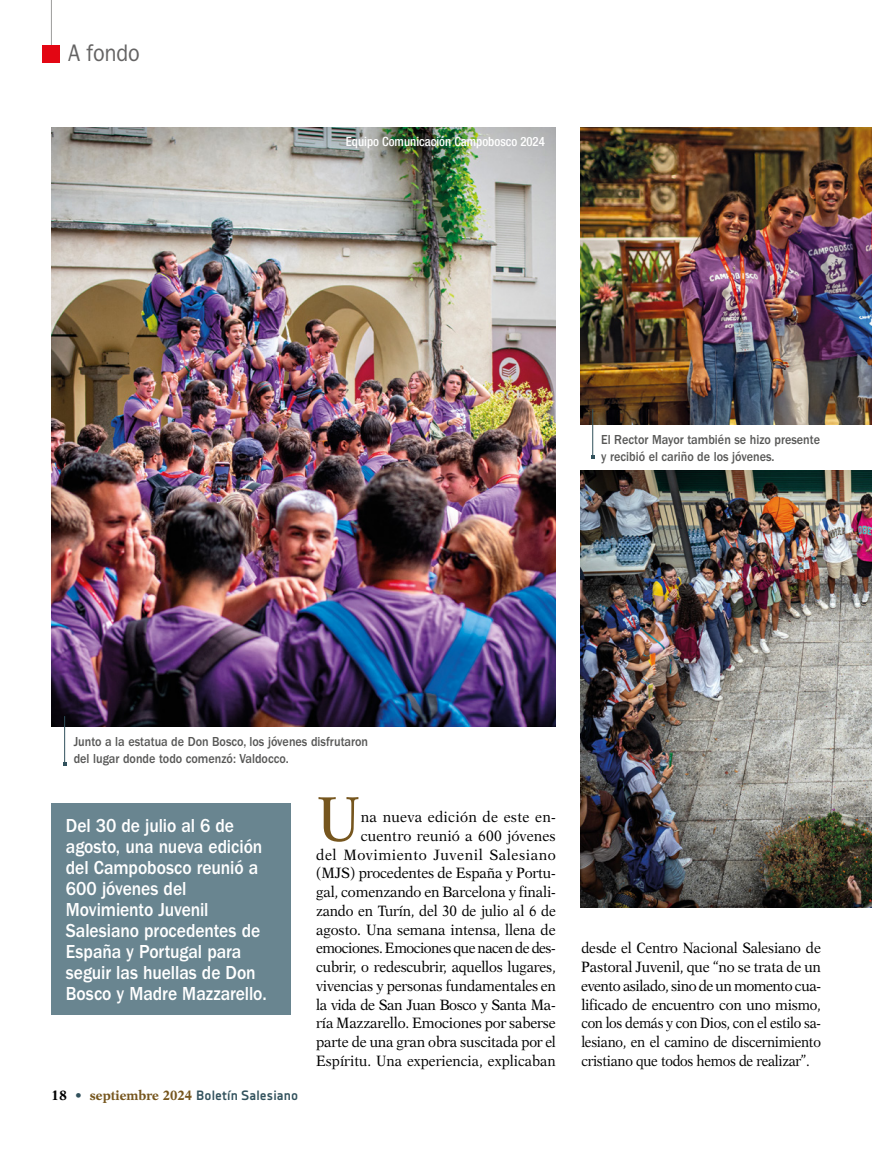
<style>
.page{position:relative;width:872px;height:1149px;background:#fff}
.page>*{position:absolute;margin:0;border:0;box-sizing:border-box;transform-origin:0 0}
.t1{font:63.15px "New Aster LT Std";color:#76561e;scale:.93 1}
.t2{font:24px "ITC Franklin Gothic Std";color:#646363;scale:.9 1}
.t3{font:500 19.5px/21px "ITC Franklin Gothic Std";letter-spacing:-.005em;color:#fff;scale:.9 1}
.t4{font:15px/18.8px "New Aster LT Std";letter-spacing:-.01em;color:#000;text-align:right;scale:.93 1}
.t5{font:15px/18.8px "New Aster LT Std";letter-spacing:-.01em;color:#000;text-align:justify;scale:.9 1}
.t6{font:500 13.5px/16.5px "ITC Franklin Gothic Std";color:#575756;scale:.9 1}
.t7{font:700 13.5px "Decima Nova Pro";letter-spacing:.01em;color:#31515c}
.t8{font:500 condensed 12.75px "Helvetica Neue LT Std";color:#fff}
.s1{font-family:"New Aster LT Std";color:#000}
.s2{font-family:"New Aster LT Std"}
.s3{font-family:"New Aster LT Std";color:#76561e}
</style>
<div class="page">
<img style="left:51px;top:128px;width:505px;height:598px">
<img style="left:581px;top:128px;width:291px;height:297px">
<img style="left:581px;top:470px;width:291px;height:437px">
<hr style="left:64px;top:716px;width:1px;height:48px;background:#31515c">
<hr style="left:592px;top:409px;width:1px;height:48px;background:#31515c">
<div style="left:51px;top:803px;width:240px;height:211px;background:#698590"></div>
<hr style="left:51px;top:0;width:1px;height:53px;background:#9d9d9c">
<div style="left:43px;top:46px;width:17px;height:17px;background:#e30613"></div>
<h2 class="t2" style="left:68px;top:39px;width:81px">A fondo</h2>
<p class="t8" style="left:346px;top:134px;width:200px">Equipo Comunicación Campobosco 2024</p>
<p class="t6" style="left:601px;top:431px;width:245px">El Rector Mayor también se hizo presente y recibió el cariño de los jóvenes.</p>
<p class="t6" style="left:74px;top:733px;width:329px">Junto a la estatua de Don Bosco, los jóvenes disfrutaron del lugar donde todo comenzó: Valdocco.</p>
<h3 class="t3" style="left:66px;top:814px;width:224px">Del 30 de julio al 6 de agosto, una nueva edición del Campobosco reunió a<br>600 jóvenes del<br>Movimiento Juvenil<br>Salesiano procedentes de<br>España y Portugal para seguir las huellas de Don<br>Bosco y Madre Mazzarello.</h3>
<p class="t7" style="left:51px;top:1086px;width:249px"><span class="s1">18</span> <span class="s2">•</span> <span class="s3">septiembre 2024</span> Boletín Salesiano</p>
<h1 class="t1" style="left:316px;top:781px;width:49px">U</h1>
<p class="t4" style="left:316px;top:807px;width:259px">na nueva edición de este en&shy;cuentro reunió a 600 jóvenes<br>del Movimiento Juvenil Salesiano (MJS) procedentes de España y Portu&shy;gal, comenzando en Barcelona y finali&shy;zando en Turín, del 30 de julio al 6 de agosto. Una semana intensa, llena de emociones. Emociones que nacen de des&shy;cubrir, o redescubrir, aquellos lugares, vivencias y personas fundamentales en la vida de San Juan Bosco y Santa Ma&shy;ría Mazzarello. Emociones por saberse parte de una gran obra suscitada por el Espíritu. Una experiencia, explicaban</p>
<p class="t5" style="left:581px;top:938px;width:268px">desde el Centro Nacional Salesiano de Pastoral Juvenil, que “no se trata de un evento asilado, sino de un momento cua&shy;lificado de encuentro con uno mismo, con los demás y con Dios, con el estilo sa&shy;lesiano, en el camino de discernimiento cristiano que todos hemos de realizar”.</p>
</div>
